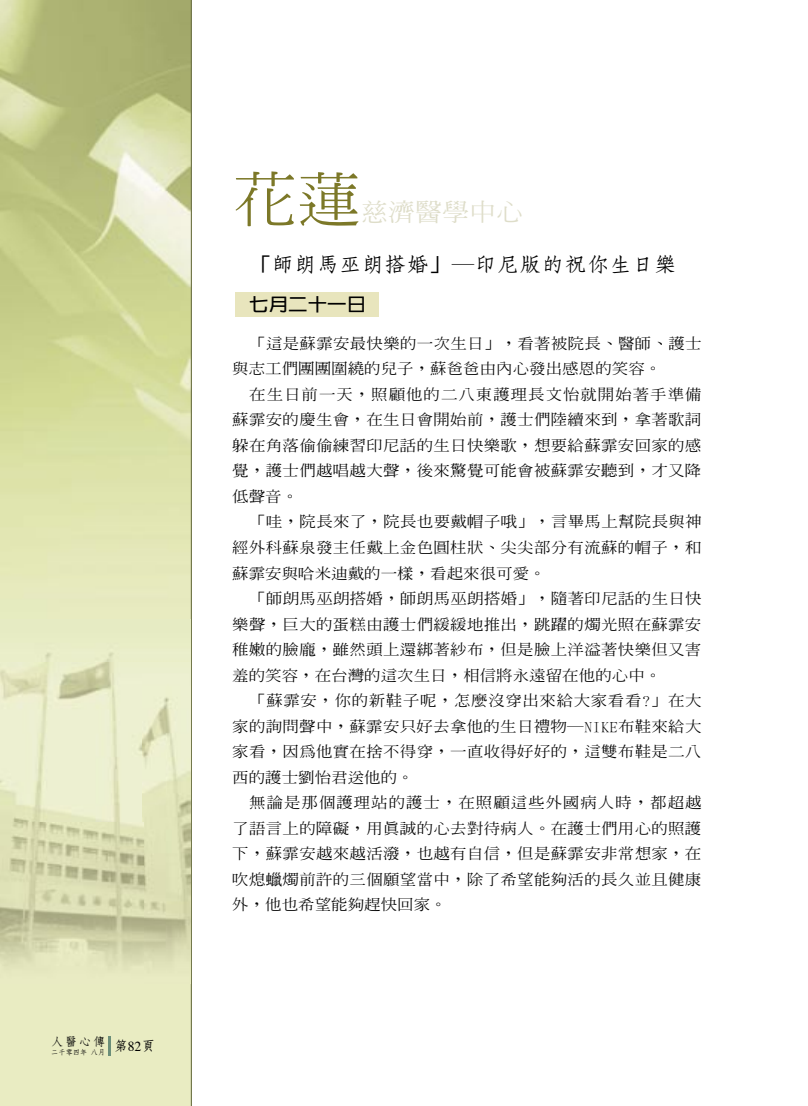
<style>
.page{position:relative;width:808px;height:1106px;background:#fff}
.page>*{position:absolute;margin:0;border:0;box-sizing:border-box;transform-origin:0 0}
.t1{font:300 58.05px "Inn Ming";color:#7c7828;scale:1.11 1}
.t2{font:500 24.3px "Inn Ming";color:#deddc9;scale:1.11 1}
.t3{font:700 20.25px "Nan Sung";color:#000;scale:1.11 1}
.t4{font:700 17.55px "New Gothic";color:#000;scale:1.11 1}
.t5{font:500 14.85px/25.5px "Inn Ming";letter-spacing:.015em;color:#000;text-align:justify;scale:1.11 1}
.t6{font:700 11.7px "Nan Sung";color:#000;scale:1.05 1}
.t7{font:700 7.2px "Nan Sung";color:#000}
</style>
<div class="page">
<div style="left:0;top:983px;width:191px;height:123px;background:#e9ecc2"></div>
<img style="left:0;top:0;width:191px;height:983px">
<svg style="left:191px;top:0;width:1px;height:1106px"></svg>
<div style="left:236px;top:292px;width:143px;height:25px;background:#e8e5bd"></div>
<img style="left:191px;top:619px;width:1px;height:364px">
<svg style="left:109px;top:1036px;width:2px;height:19px"></svg>
<p class="t6" style="left:51px;top:1035px;width:53px">人醫心傳</p>
<p class="t7" style="left:51px;top:1048px;width:105px">二千零四年 八月 <sup>第</sup><sup>82</sup><sup>頁</sup></p>
<h1 class="t1" style="left:232px;top:170px;width:118px">花蓮</h1>
<h2 class="t2" style="left:361px;top:200px;width:147px">慈濟醫學中心</h2>
<h3 class="t3" style="left:249px;top:254px;width:387px">「師朗馬巫朗搭婚」─印尼版的祝你生日樂</h3>
<p class="t4" style="left:249px;top:296px;width:107px">七月二十一日</p>
<p class="t5" style="left:232px;top:330px;width:424px;text-indent:17px">「這是蘇霏安最快樂的一次生日」，看著被院長、醫師、護士與志工們團團圍繞的兒子，蘇爸爸由內心發出感恩的笑容。</p>
<p class="t5" style="left:232px;top:381px;width:424px;text-indent:17px">在生日前一天，照顧他的二八東護理長文怡就開始著手準備蘇霏安的慶生會，在生日會開始前，護士們陸續來到，拿著歌詞躲在角落偷偷練習印尼話的生日快樂歌，想要給蘇霏安回家的感覺，護士們越唱越大聲，後來驚覺可能會被蘇霏安聽到，才又降低聲音。</p>
<p class="t5" style="left:232px;top:509px;width:424px;text-indent:17px">「哇，院長來了，院長也要戴帽子哦」，言畢馬上幫院長與神經外科蘇泉發主任戴上金色圓柱狀、尖尖部分有流蘇的帽子，和蘇霏安與哈米迪戴的一樣，看起來很可愛。</p>
<p class="t5" style="left:232px;top:585px;width:424px;text-indent:17px">「師朗馬巫朗搭婚，師朗馬巫朗搭婚」，隨著印尼話的生日快樂聲，巨大的蛋糕由護士們緩緩地推出，跳躍的燭光照在蘇霏安稚嫩的臉龐，雖然頭上還綁著紗布，但是臉上洋溢著快樂但又害羞的笑容，在台灣的這次生日，相信將永遠留在他的心中。</p>
<p class="t5" style="left:232px;top:687px;width:424px;text-indent:17px">「蘇霏安，你的新鞋子呢，怎麼沒穿出來給大家看看?」在大家的詢問聲中，蘇霏安只好去拿他的生日禮物─NIKE布鞋來給大家看，因為他實在捨不得穿，一直收得好好的，這雙布鞋是二八西的護士劉怡君送他的。</p>
<p class="t5" style="left:232px;top:789px;width:424px;text-indent:17px">無論是那個護理站的護士，在照顧這些外國病人時，都超越了語言上的障礙，用真誠的心去對待病人。在護士們用心的照護下，蘇霏安越來越活潑，也越有自信，但是蘇霏安非常想家，在吹熄蠟燭前許的三個願望當中，除了希望能夠活的長久並且健康外，他也希望能夠趕快回家。</p>
</div>
